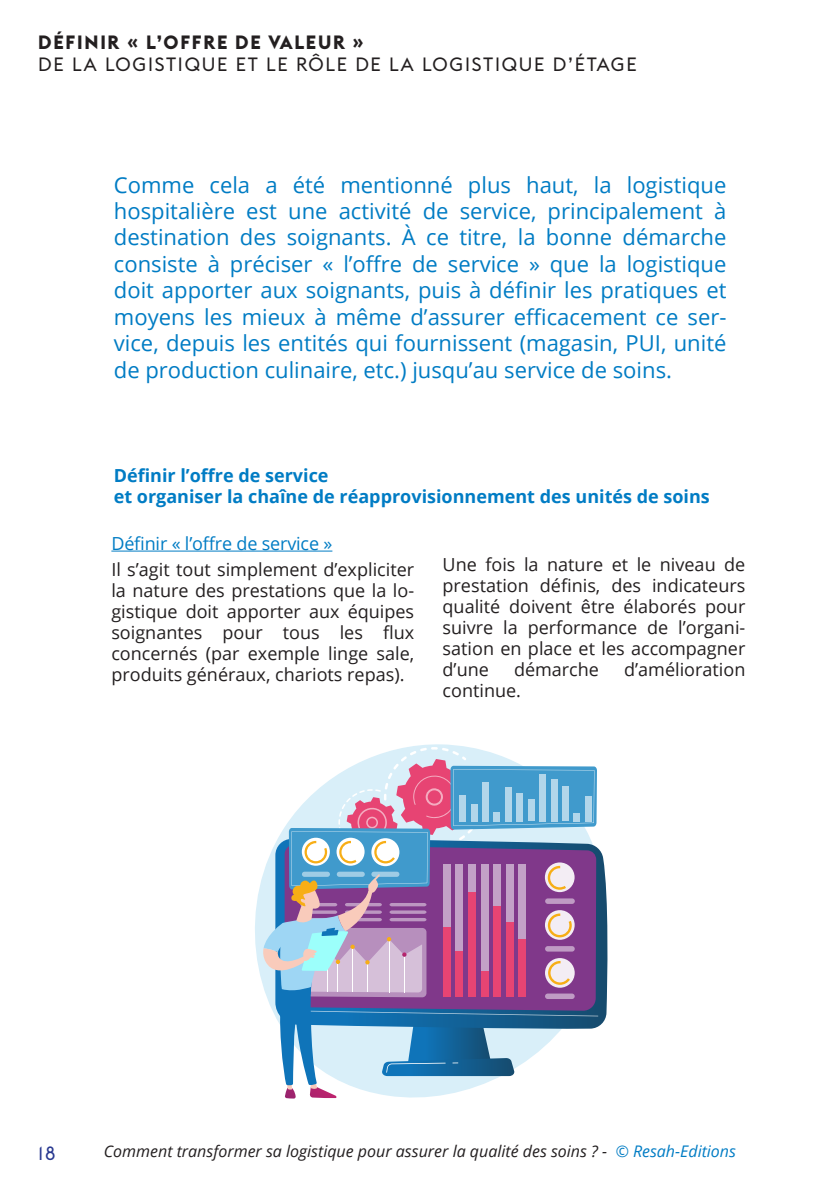
<style>
.page{position:relative;width:840px;height:1191px;background:#fff}
.page>*{position:absolute;margin:0;border:0;box-sizing:border-box;transform-origin:0 0}
.t1{font:22px/26.4px "Open Sans";color:#007cc4;text-align:justify}
.t2{font:19px/22px "Euclid Flex";letter-spacing:.09em;color:#231f20}
.t3{font:19px "Euclid Flex";color:#283890}
.t4{font:18px/21px "Open Sans";color:#231f20;text-align:justify}
.t5{font:700 18px/21px "Open Sans";color:#007cc4}
.t6{font:18px "Open Sans";letter-spacing:-.01em;color:#007cc4}
.t7{font:italic 16px "Open Sans";color:#231f20}
.s1{font-weight:700}
.s2{color:#007cc4}
</style>
<div class="page">
<hr style="left:111px;top:550px;width:221px;height:1px;background:#007cc4">
<svg style="left:255px;top:744px;width:342px;height:355px"></svg>
<svg style="left:596px;top:838px;width:12px;height:191px"></svg>
<div style="left:284px;top:1010px;width:314px;height:6px;background:#164c70"></div>
<svg style="left:262px;top:747px;width:334px;height:351px"></svg>
<p class="t2" style="left:38px;top:32px;width:599px"><span class="s1">DÉFINIR « L’OFFRE DE VALEUR »<br></span>DE LA LOGISTIQUE ET LE RÔLE DE LA LOGISTIQUE D’ÉTAGE</p>
<p class="t1" style="left:114px;top:171px;width:613px">Comme cela a été mentionné plus haut, la logistique hospitalière est une activité de service, principalement à destination des soignants. À ce titre, la bonne démarche consiste à préciser « l’offre de service » que la logistique doit apporter aux soignants, puis à définir les pratiques et moyens les mieux à même d’assurer efficacement ce ser&shy;vice, depuis les entités qui fournissent (magasin, PUI, unité de production culinaire, etc.) jusqu’au service de soins.</p>
<p class="t5" style="left:114px;top:464px;width:597px">Définir l’offre de service<br>et organiser la chaîne de réapprovisionnement des unités de soins</p>
<p class="t6" style="left:111px;top:531px;width:222px">Définir « l’offre de service »</p>
<p class="t4" style="left:111px;top:559px;width:304px">Il s’agit tout simplement d’expliciter la nature des prestations que la lo&shy;gistique doit apporter aux équipes soignantes pour tous les flux concernés (par exemple linge sale, produits généraux, chariots repas).</p>
<p class="t4" style="left:442px;top:553px;width:304px">Une fois la nature et le niveau de prestation définis, des indicateurs qualité doivent être élaborés pour suivre la performance de l’organi&shy;sation en place et les accompagner d’une</p>
<p class="t4" style="left:513px;top:658px;width:86px">démarche</p>
<p class="t4" style="left:623px;top:658px;width:123px">d’amélioration</p>
<p class="t4" style="left:442px;top:679px;width:80px">continue.</p>
<p class="t3" style="left:38px;top:1141px;width:19px">18</p>
<p class="t7" style="left:104px;top:1140px;width:633px">Comment transformer sa logistique pour assurer la qualité des soins ? - <span class="s2">© Resah-Editions</span></p>
</div>
